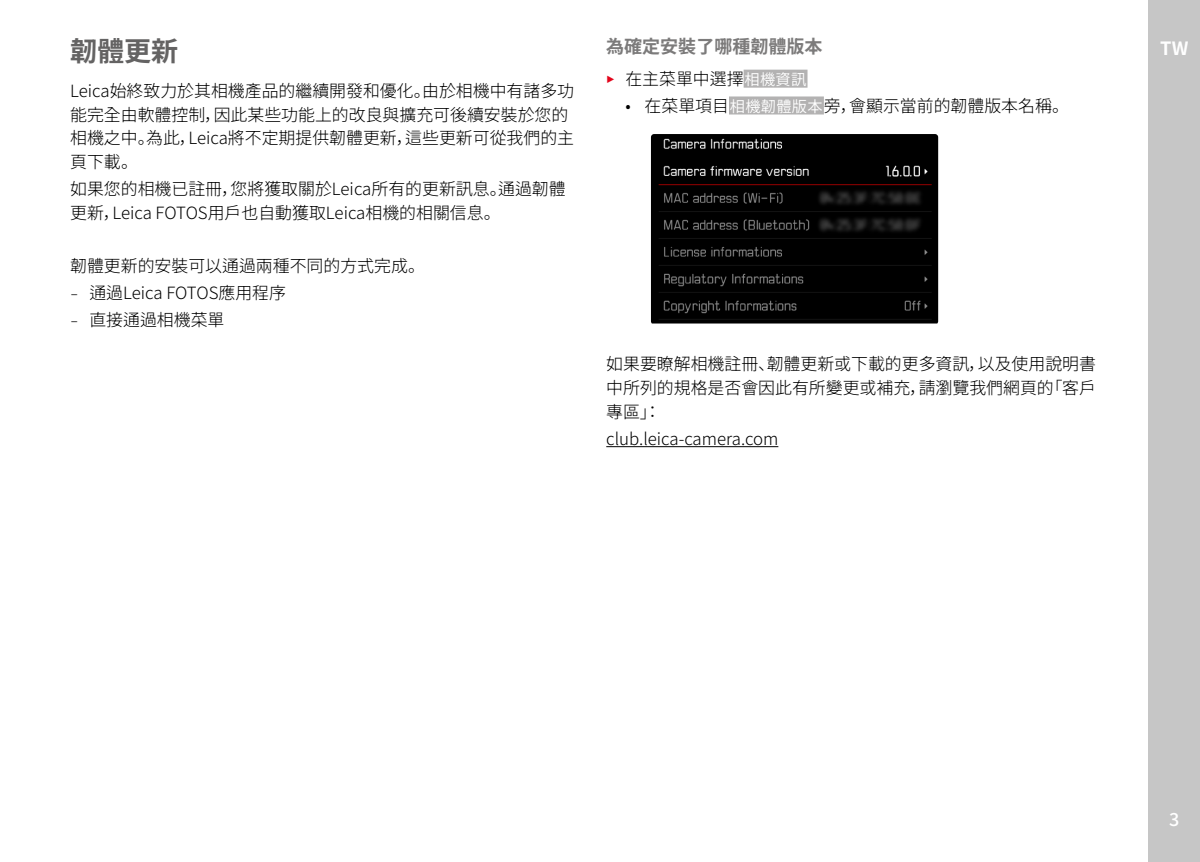
<style>
.page{position:relative;width:1200px;height:862px;background:#fff}
.page>*{position:absolute;margin:0;border:0;box-sizing:border-box;transform-origin:0 0}
.t1{font:200 27px "Source Han Sans KVF";color:#646363}
.t2{font:200 18.22px "Source Han Sans KVF";color:#fff}
.t3{font:200 18px "Source Han Sans KVF";color:#7c7b7b}
.t4{font:200 18px "Source Han Sans KVF";color:#fff}
.t5{font:200 16.88px/23.6px "Source Han Sans KVF";color:#000}
.s1{font-family:"Corporate S";font-weight:300}
.s2{font-family:"Corporate S";font-weight:300;color:#e3051b}
.s3{font-size:15.3px;color:#fff}
</style>
<div class="page">
<div style="left:1148px;top:0;width:51px;height:861px;background:#c6c6c6"></div>
<div style="left:743px;top:70px;width:64px;height:18px;background:#b3b2b2"></div>
<div style="left:728px;top:96px;width:95px;height:18px;background:#b3b2b2"></div>
<hr style="left:606px;top:446px;width:172px;height:1px;background:#000">
<img style="left:650px;top:134px;width:287px;height:189px">
<h1 class="t1" style="left:70px;top:35px;width:109px">韌體更新</h1>
<p class="t5" style="left:70px;top:79px;width:505px">Leica始終致力於其相機產品的繼續開發和優化。由於相機中有諸多功能完全由軟體控制，因此某些功能上的改良與擴充可後續安裝於您的相機之中。為此，Leica將不定期提供韌體更新，這些更新可從我們的主頁下載。</p>
<p class="t5" style="left:70px;top:177px;width:497px">如果您的相機已註冊，您將獲取關於Leica所有的更新訊息。通過韌體更新，Leica FOTOS用戶也自動獲取Leica相機的相關信息。</p>
<p class="t5" style="left:70px;top:254px;width:356px">韌體更新的安裝可以通過兩種不同的方式完成。</p>
<p class="t5" style="left:70px;top:281px;width:217px"><span class="s1">–</span> 通過Leica FOTOS應用程序</p>
<p class="t5" style="left:70px;top:308px;width:156px"><span class="s1">–</span> 直接通過相機菜單</p>
<p class="t3" style="left:606px;top:36px;width:217px">為確定安裝了哪種韌體版本</p>
<p class="t5" style="left:606px;top:67px;width:201px"><span class="s2">▸</span> 在主菜單中選擇<span class="s3">相機資訊</span></p>
<p class="t5" style="left:625px;top:94px;width:445px">• 在菜單項目<span class="s3">相機韌體版本</span>旁，會顯示當前的韌體版本名稱。</p>
<p class="t5" style="left:606px;top:352px;width:491px;text-align:justify">如果要瞭解相機註冊、韌體更新或下載的更多資訊，以及使用說明書中所列的規格是否會因此有所變更或補充，請瀏覽我們網頁的「客戶專區」：</p>
<p class="t5" style="left:606px;top:426px;width:173px">club.leica-camera.com</p>
<p class="t2" style="left:1159px;top:38px;width:30px">TW</p>
<p class="t4" style="left:1168px;top:808px;width:12px">3</p>
</div>
